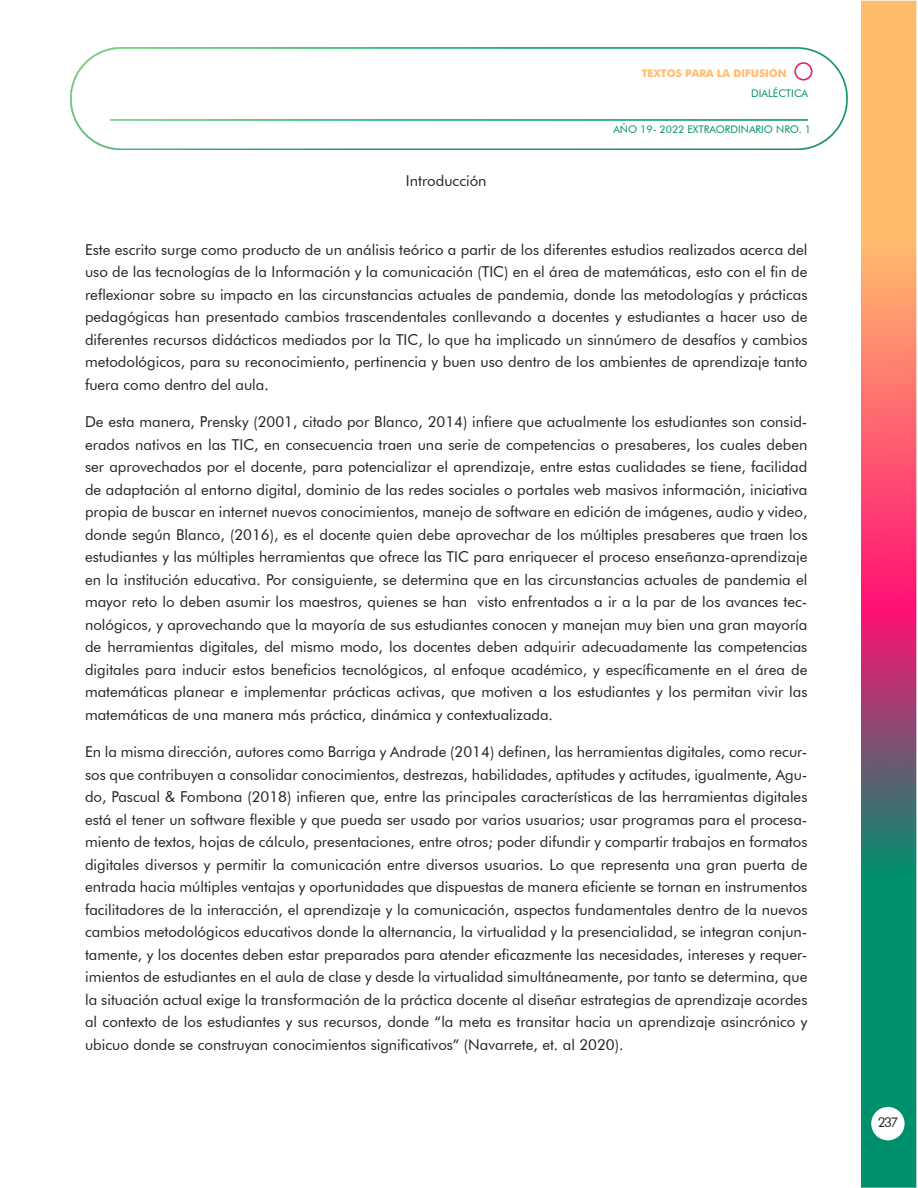
<style>
.page{position:relative;width:918px;height:1188px;background:#fff}
.page>*{position:absolute;margin:0;border:0;box-sizing:border-box;transform-origin:0 0}
.Body_Text{font:15px/22.5px "Futura BT";color:#231f20;text-align:justify}
.t1{font:13.5px "Futura BT";color:#231f20}
.t2{font:10.5px "Futura BT";color:#008f6d}
.t3{font:700 10.5px "Futura";color:#ffbc6d}
</style>
<div class="page">
<img style="left:861px;top:0;width:56px;height:1188px">
<img style="left:71px;top:48px;width:776px;height:102px">
<div style="left:871px;top:1107px;width:34px;height:33px;background:#fff;border-radius:50%"></div>
<p class="t3" style="left:642px;top:66px;width:147px">TEXTOS PARA LA DIFUSIÓN</p>
<p class="t2" style="left:751px;top:87px;width:58px">DIALÉCTICA</p>
<p class="Body_Text" style="left:406px;top:169px;width:82px">Introducción</p>
<p class="t2" style="left:613px;top:123px;width:199px">AÑO 19- 2022 EXTRAORDINARIO NRO. 1</p>
<p class="Body_Text" style="left:85px;top:238px;width:724px">Este escrito surge como producto de un análisis teórico a partir de los diferentes estudios realizados acerca del uso de las tecnologías de la Información y la comunicación (TIC) en el área de matemáticas, esto con el fin de reflexionar sobre su impacto en las circunstancias actuales de pandemia, donde las metodologías y prácticas pedagógicas han presentado cambios trascendentales conllevando a docentes y estudiantes a hacer uso de diferentes recursos didácticos mediados por la TIC, lo que ha implicado un sinnúmero de desafíos y cambios metodológicos, para su reconocimiento, pertinencia y buen uso dentro de los ambientes de aprendizaje tanto fuera como dentro del aula.</p>
<p class="Body_Text" style="left:85px;top:411px;width:724px">De esta manera, Prensky (2001, citado por Blanco, 2014) infiere que actualmente los estudiantes son consid&shy;erados nativos en las TIC, en consecuencia traen una serie de competencias o presaberes, los cuales deben ser aprovechados por el docente, para potencializar el aprendizaje, entre estas cualidades se tiene, facilidad de adaptación al entorno digital, dominio de las redes sociales o portales web masivos información, iniciativa propia de buscar en internet nuevos conocimientos, manejo de software en edición de imágenes, audio y video, donde según Blanco, (2016), es el docente quien debe aprovechar de los múltiples presaberes que traen los estudiantes y las múltiples herramientas que ofrece las TIC para enriquecer el proceso enseñanza-aprendizaje en la institución educativa. Por consiguiente, se determina que en las circunstancias actuales de pandemia el mayor reto lo deben asumir los maestros, quienes se han visto enfrentados a ir a la par de los avances tec&shy;nológicos, y aprovechando que la mayoría de sus estudiantes conocen y manejan muy bien una gran mayoría de herramientas digitales, del mismo modo, los docentes deben adquirir adecuadamente las competencias digitales para inducir estos beneficios tecnológicos, al enfoque académico, y específicamente en el área de matemáticas planear e implementar prácticas activas, que motiven a los estudiantes y los permitan vivir las matemáticas de una manera más práctica, dinámica y contextualizada.</p>
<p class="Body_Text" style="left:85px;top:741px;width:724px">En la misma dirección, autores como Barriga y Andrade (2014) definen, las herramientas digitales, como recur&shy;sos que contribuyen a consolidar conocimientos, destrezas, habilidades, aptitudes y actitudes, igualmente, Agu&shy;do, Pascual &amp; Fombona (2018) infieren que, entre las principales características de las herramientas digitales está el tener un software flexible y que pueda ser usado por varios usuarios; usar programas para el procesa&shy;miento de textos, hojas de cálculo, presentaciones, entre otros; poder difundir y compartir trabajos en formatos digitales diversos y permitir la comunicación entre diversos usuarios. Lo que representa una gran puerta de entrada hacia múltiples ventajas y oportunidades que dispuestas de manera eficiente se tornan en instrumentos facilitadores de la interacción, el aprendizaje y la comunicación, aspectos fundamentales dentro de la nuevos cambios metodológicos educativos donde la alternancia, la virtualidad y la presencialidad, se integran conjun&shy;tamente, y los docentes deben estar preparados para atender eficazmente las necesidades, intereses y requer&shy;imientos de estudiantes en el aula de clase y desde la virtualidad simultáneamente, por tanto se determina, que la situación actual exige la transformación de la práctica docente al diseñar estrategias de aprendizaje acordes al contexto de los estudiantes y sus recursos, donde “la meta es transitar hacia un aprendizaje asincrónico y ubicuo donde se construyan conocimientos significativos” (Navarrete, et. al 2020).</p>
<p class="t1" style="left:878px;top:1114px;width:22px">237</p>
</div>
